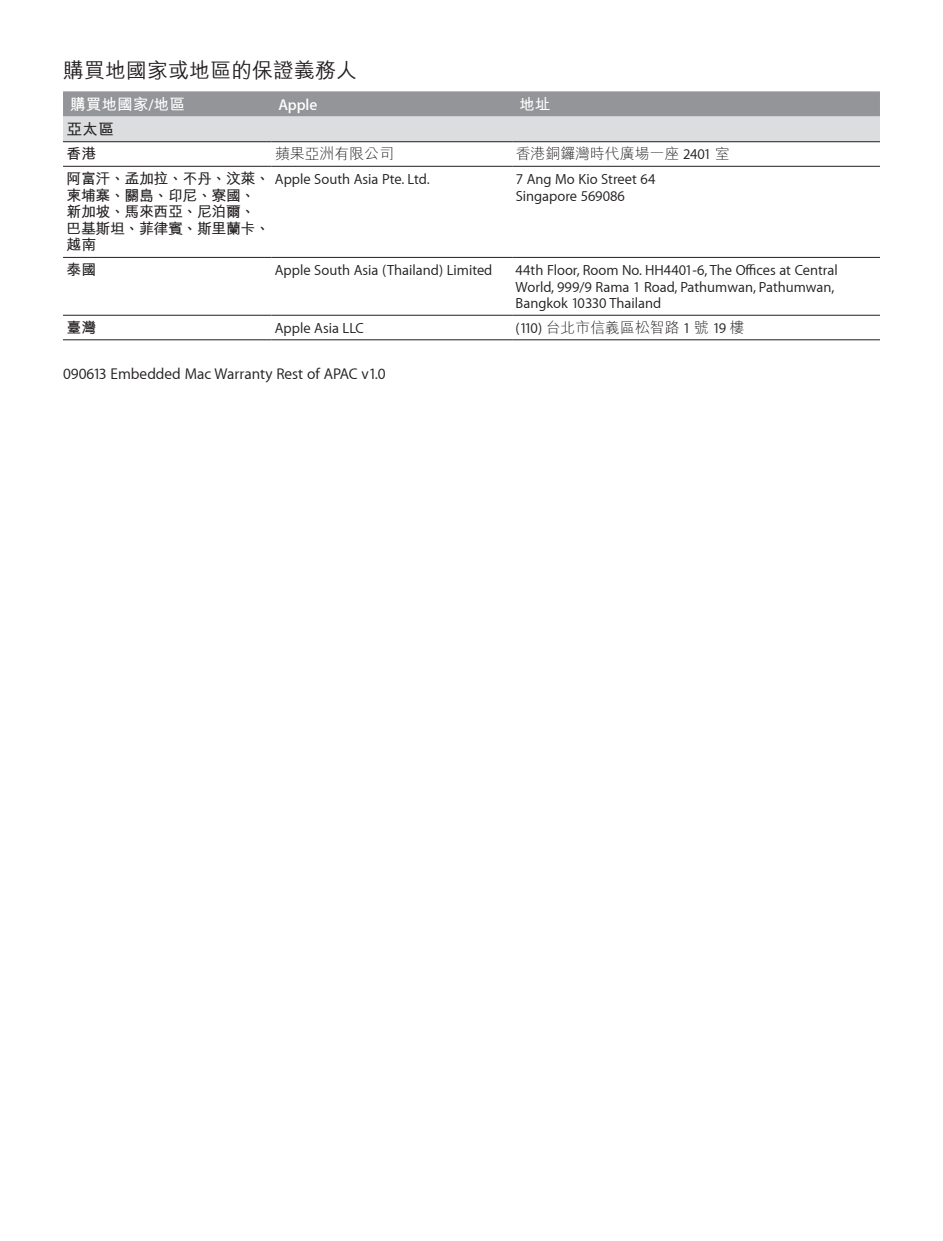
<style>
.page{position:relative;width:943px;height:1241px;background:#fff}
.page>*{position:absolute;margin:0;border:0;box-sizing:border-box;transform-origin:0 0}
.t1{font:500 21px "M Hei";color:#231f20}
.t2{font:15.75px "Myriad Set Text";color:#231f20}
.t3{font:700 15.75px "M Hei";letter-spacing:-.005em;color:#fff}
.t4{font:600 15.75px "Myriad Set";letter-spacing:-.005em;color:#fff}
.t5{font:700 15.75px "M Hei";color:#231f20}
.t6{font:14.7px/16.8px "Myriad Set Text";color:#231f20}
.t7{font:700 14.7px/16.8px "M Hei";letter-spacing:-.025em;color:#231f20}
.t8{font:300 14.7px "M Hei";color:#231f20}
.s1{font-family:"Myriad Set";font-weight:600}
.s2{font-family:"Myriad Set Text";font-weight:400}
.s3{font-family:"M Hei";font-weight:700}
</style>
<div class="page">
<svg style="left:63px;top:91px;width:817px;height:50px;background:#b7b9bb"></svg>
<hr style="left:63px;top:141px;width:208px;height:1px;background:#231f20">
<hr style="left:271px;top:141px;width:241px;height:1px;background:#231f20">
<hr style="left:512px;top:141px;width:368px;height:1px;background:#231f20">
<hr style="left:63px;top:166px;width:208px;height:1px;background:#231f20">
<hr style="left:271px;top:166px;width:241px;height:1px;background:#231f20">
<hr style="left:512px;top:166px;width:368px;height:1px;background:#231f20">
<hr style="left:63px;top:257px;width:208px;height:1px;background:#231f20">
<hr style="left:271px;top:257px;width:241px;height:1px;background:#231f20">
<hr style="left:512px;top:257px;width:368px;height:1px;background:#231f20">
<hr style="left:63px;top:314px;width:208px;height:2px;background:#231f20">
<hr style="left:271px;top:314px;width:241px;height:2px;background:#231f20">
<hr style="left:512px;top:314px;width:368px;height:2px;background:#231f20">
<hr style="left:63px;top:339px;width:208px;height:1px;background:#231f20">
<hr style="left:271px;top:339px;width:241px;height:1px;background:#231f20">
<hr style="left:512px;top:339px;width:368px;height:1px;background:#231f20">
<h1 class="t1" style="left:63px;top:60px;width:295px">購買地國家或地區的保證義務人</h1>
<p class="t3" style="left:70px;top:96px;width:116px">購買地國家<span class="s1">/</span>地區</p>
<p class="t4" style="left:278px;top:94px;width:40px">Apple</p>
<p class="t3" style="left:519px;top:96px;width:33px">地址</p>
<p class="t5" style="left:67px;top:121px;width:49px">亞太區</p>
<p class="t7" style="left:66px;top:145px;width:31px">香港</p>
<p class="t8" style="left:275px;top:146px;width:120px">蘋果亞洲有限公司</p>
<p class="t8" style="left:515px;top:146px;width:215px">香港銅鑼灣時代廣場一座 <span class="s2">2401</span> 室</p>
<p class="t6" style="left:66px;top:170px;width:365px"><span class="s3">阿富汗、孟加拉、不丹、汶萊、</span> Apple South Asia Pte. Ltd.</p>
<p class="t7" style="left:66px;top:186px;width:205px">柬埔寨、關島、印尼、寮國、新加坡、馬來西亞、尼泊爾、巴基斯坦、菲律賓、斯里蘭卡、越南</p>
<p class="t6" style="left:515px;top:170px;width:141px">7 Ang Mo Kio Street 64<br>Singapore 569086</p>
<p class="t7" style="left:66px;top:261px;width:31px">泰國</p>
<p class="t6" style="left:275px;top:261px;width:219px">Apple South Asia (Thailand) Limited</p>
<p class="t6" style="left:515px;top:261px;width:323px">44th Floor, Room No. HH4401-6, The O∑ces at Central<br>World, 999/9 Rama 1 Road, Pathumwan, Pathumwan,<br>Bangkok 10330 Thailand</p>
<p class="t7" style="left:66px;top:319px;width:31px">臺灣</p>
<p class="t6" style="left:275px;top:319px;width:91px">Apple Asia LLC</p>
<p class="t8" style="left:515px;top:320px;width:230px"><span class="s2">(110)</span> 台北市信義區松智路 <span class="s2">1</span> 號 <span class="s2">19</span> 樓</p>
<p class="t2" style="left:63px;top:364px;width:324px">090613 Embedded Mac Warranty Rest of APAC v1.0</p>
</div>
